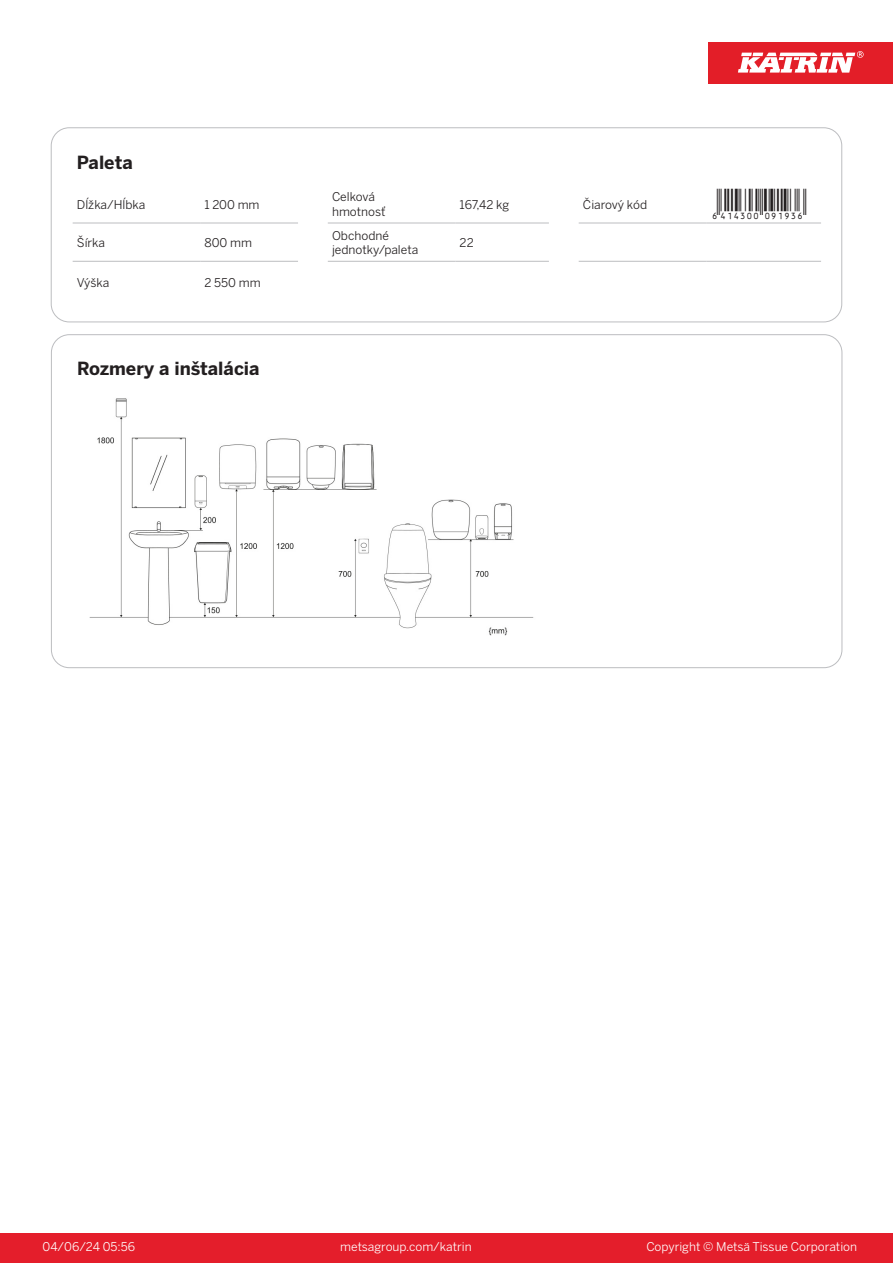
<style>
.page{position:relative;width:893px;height:1263px;background:#fff}
.page>*{position:absolute;margin:0;border:0;box-sizing:border-box;transform-origin:0 0}
.T_EAN{font:30px "Viisas EAN Matala";color:#231f20}
.T_TableHeader{font:700 18px "Benton Sans";color:#231f20}
.T_TableBody{font:12px "Benton Sans";color:#231f20}
.t1{font:12px "Benton Sans";color:#fff}
</style>
<div class="page">
<div style="left:0;top:1233px;width:893px;height:30px;background:#e41e2b"></div>
<div style="left:708px;top:43px;width:185px;height:41px;background:#e31e28"></div>
<svg style="left:738px;top:51px;width:126px;height:22px"></svg>
<hr style="left:73px;top:223px;width:127px;height:1px;background:#bcbdc0">
<hr style="left:200px;top:223px;width:98px;height:1px;background:#bcbdc0">
<hr style="left:328px;top:223px;width:127px;height:1px;background:#bcbdc0">
<hr style="left:455px;top:223px;width:94px;height:1px;background:#bcbdc0">
<hr style="left:579px;top:223px;width:127px;height:1px;background:#bcbdc0">
<hr style="left:706px;top:223px;width:115px;height:1px;background:#bcbdc0">
<hr style="left:73px;top:261px;width:127px;height:1px;background:#bcbdc0">
<hr style="left:200px;top:261px;width:98px;height:1px;background:#bcbdc0">
<hr style="left:328px;top:261px;width:127px;height:1px;background:#bcbdc0">
<hr style="left:455px;top:261px;width:94px;height:1px;background:#bcbdc0">
<hr style="left:579px;top:261px;width:127px;height:1px;background:#bcbdc0">
<hr style="left:706px;top:261px;width:115px;height:1px;background:#bcbdc0">
<div style="left:51px;top:128px;width:791px;height:194px;border:1px solid #bcbdc0;border-radius:18px"></div>
<img style="left:89px;top:398px;width:445px;height:238px">
<p class="T_TableHeader" style="left:77px;top:151px;width:57px">Paleta</p>
<p class="T_TableBody" style="left:77px;top:197px;width:70px">Dĺžka/Hĺbka</p>
<p class="T_TableBody" style="left:204px;top:197px;width:57px">1 200 mm</p>
<p class="T_TableBody" style="left:77px;top:235px;width:30px">Šírka</p>
<p class="T_TableBody" style="left:204px;top:235px;width:49px">800 mm</p>
<p class="T_TableBody" style="left:77px;top:276px;width:34px">Výška</p>
<p class="T_TableBody" style="left:204px;top:276px;width:58px">2 550 mm</p>
<p class="T_TableHeader" style="left:77px;top:357px;width:184px">Rozmery a inštalácia</p>
<p class="T_TableBody" style="left:332px;top:190px;width:44px">Celková</p>
<p class="T_TableBody" style="left:332px;top:204px;width:55px">hmotnosť</p>
<p class="T_TableBody" style="left:332px;top:228px;width:58px">Obchodné</p>
<p class="T_TableBody" style="left:332px;top:243px;width:88px">jednotky/paleta</p>
<p class="T_TableBody" style="left:460px;top:197px;width:51px">167,42 kg</p>
<p class="T_TableBody" style="left:583px;top:197px;width:66px">Čiarový kód</p>
<p class="T_EAN" style="left:710px;top:188px;width:97px">*6414300091936*</p>
<p class="T_TableBody" style="left:460px;top:235px;width:16px">22</p>
<p class="t1" style="left:43px;top:1239px;width:94px">04/06/24 05:56</p>
<p class="t1" style="left:340px;top:1239px;width:133px">metsagroup.com/katrin</p>
<p class="t1" style="left:646px;top:1239px;width:212px">Copyright © Metsä Tissue Corporation</p>
</div>
